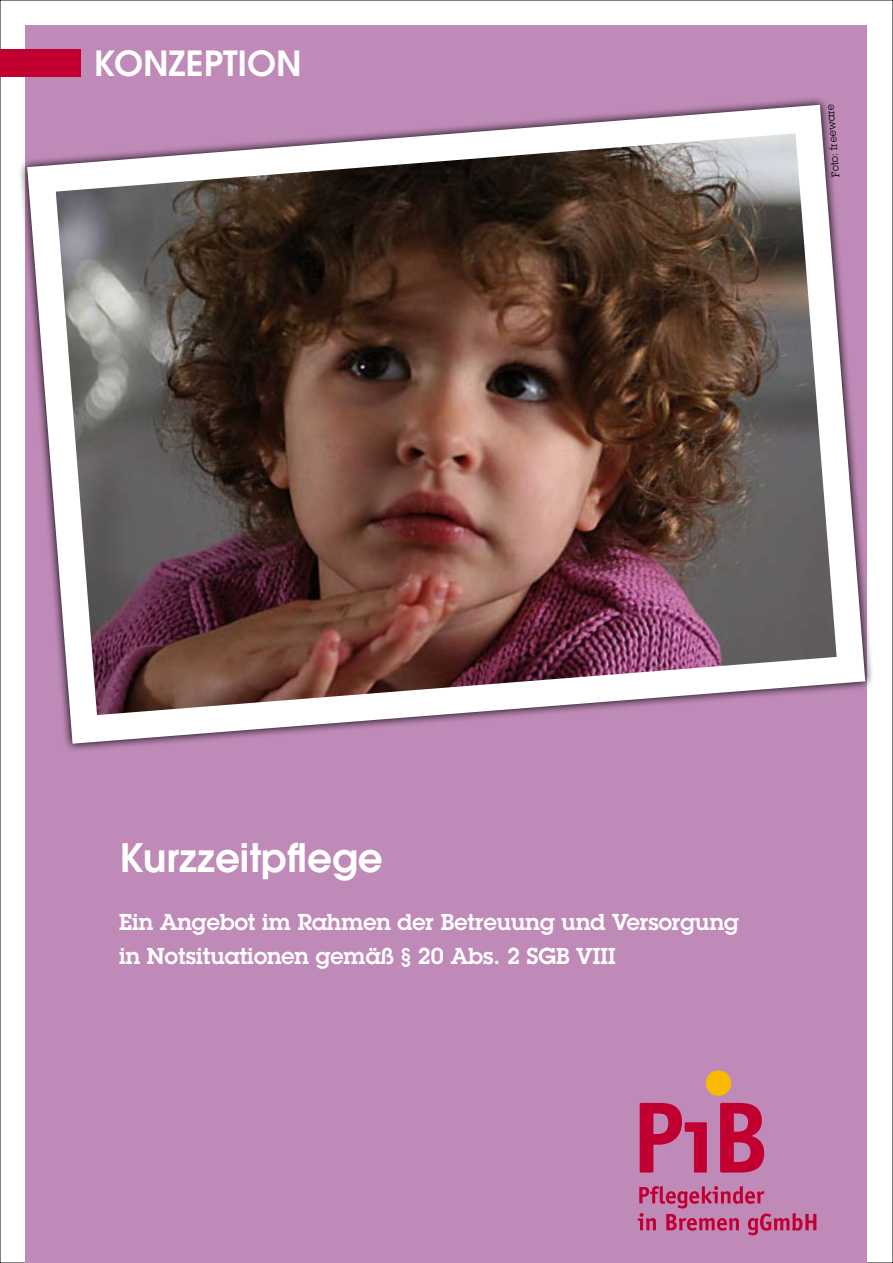
<style>
.page{position:relative;width:893px;height:1263px;background:#fff}
.page>*{position:absolute;margin:0;border:0;box-sizing:border-box;transform-origin:0 0}
.t1{font:600 39px "ITC Avant Garde Std";color:#fff}
.t2{font:600 34.5px "ITC Avant Garde Std";color:#fff}
.t3{font:600 22.5px/34.5px "Lubalin Graph Std";color:#fff}
.t4{font:10.5px "Lubalin Graph Std";color:#000}
</style>
<div class="page">
<div style="left:26px;top:26px;width:841px;height:1237px;background:#c08ab8"></div>
<div style="left:706px;top:1070px;width:25px;height:26px;background:#faba00;border-radius:50%"></div>
<svg style="left:640px;top:1103px;width:67px;height:70px"></svg>
<svg style="left:720px;top:1103px;width:45px;height:70px"></svg>
<svg style="left:638px;top:1186px;width:179px;height:50px"></svg>
<img style="left:20px;top:90px;width:852px;height:668px">
<div style="left:0;top:49px;width:81px;height:28px;background:#c10031"></div>
<h2 class="t2" style="left:94px;top:41px;width:210px">konzeption</h2>
<p class="t4" style="left:829px;top:178px;width:75px;rotate:-94deg">Foto: freeware</p>
<h1 class="t1" style="left:119px;top:832px;width:265px">Kurzzeitpflege</h1>
<p class="t3" style="left:119px;top:904px;width:621px">Ein Angebot im Rahmen der Betreuung und Versorgung in Notsituationen gemäß § 20 Abs. 2 SGB VIII</p>
</div>
